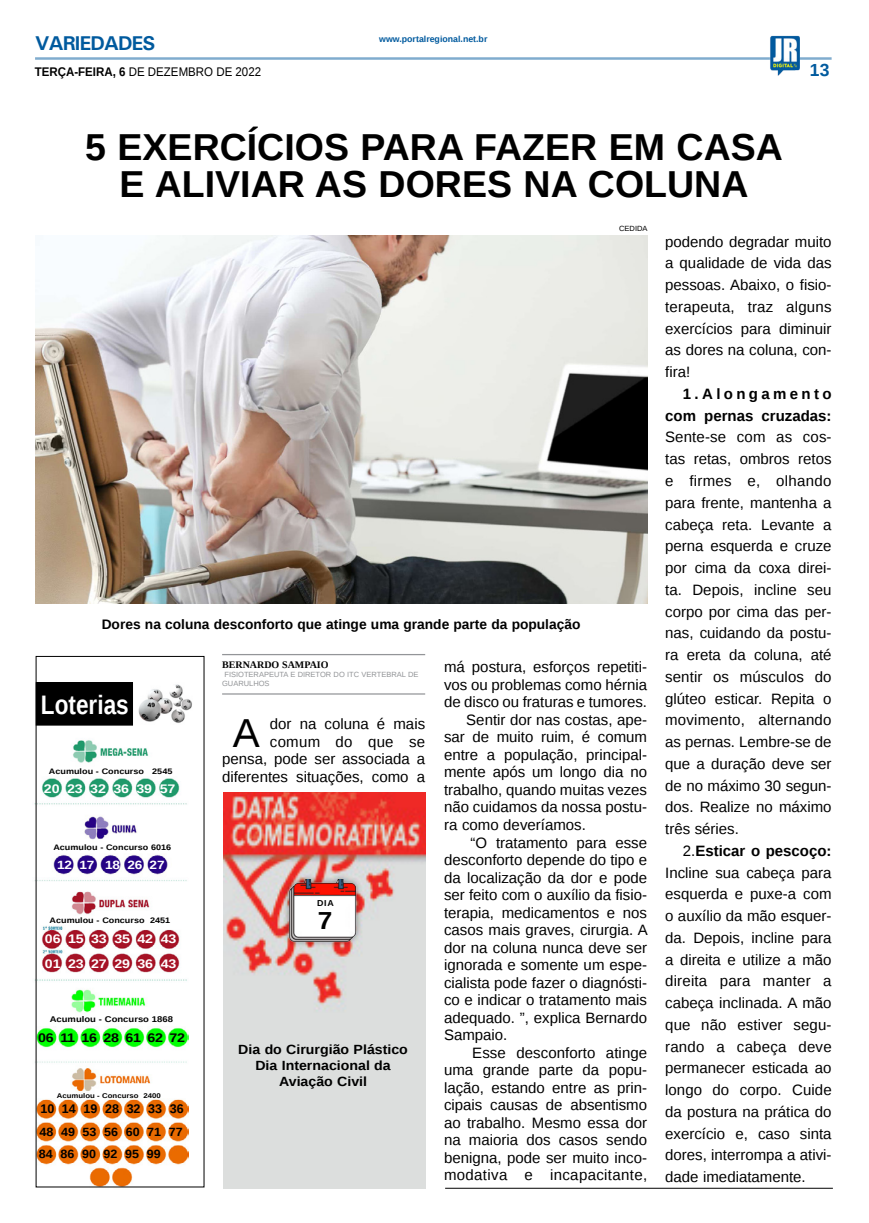
<style>
.page{position:relative;width:869px;height:1223px;background:#fff}
.page>*{position:absolute;margin:0;border:0;box-sizing:border-box;transform-origin:0 0}
.MATÉRIA{font:40.38px "Liberation Sans";color:#000}
.TÍTULO{font:700 37.5px/37.5px "Liberation Sans";color:#000;text-align:center}
.TÍTULO-2{font:700 26.75px "Liberation Sans";color:#fff;scale:.84 1}
.LEGENDA{font:700 24.62px "Liberation Sans";color:#000;scale:1.06 1}
.TITULO_PG{font:700 20px "Univers";letter-spacing:-.04em;color:#005a9e}
.TÍTULO-3{font:700 17.5px "Liberation Sans";color:#005a9e}
.MATÉRIA-2{font:15px/21.8px "Liberation Sans";color:#000;text-align:justify}
.LEGENDA-2{font:700 13.75px "Liberation Sans";color:#000}
.LEGENDA-3{font:700 13.25px/15.8px "Liberation Sans";color:#000;text-align:center;scale:1.06 1}
.DATA_PG{font:12.5px "Liberation Sans";color:#000;scale:.92 1}
.MATÉRIA-3{font:700 12.5px "Liberation Sans";color:#000}
.t1{font:700 12.38px "Liberation Sans";letter-spacing:-.01em;color:#fff;scale:1.14 1}
.t2{font:700 12.38px "Liberation Sans";letter-spacing:-.03em;color:#000;scale:1.14 1}
.MATÉRIA-4{font:700 11.88px "Liberation Sans";color:#000;scale:1.05 1}
.t3{font:700 11.88px "Liberation Sans";letter-spacing:-.01em;color:#fff;scale:1.14 1}
.CRÉDITO_NOME{font:700 10px "Liberation Serif";color:#000}
.DATA_PG-2{font:700 8.75px "Liberation Sans";color:#005a9e}
.CRÉDITO_FOTO{font:700 8.62px "Liberation Sans";color:#000}
.TÍTULO-4{font:700 8.25px "Liberation Sans";color:#000;scale:1.14 1}
.TÍTULO-5{font:700 7.88px "Liberation Sans";color:#000;scale:1.14 1}
.CRÉDITO_MATÉRIA{font:7.5px/9px "Liberation Sans";color:#939598}
.CRÉDITO_FOTO-2{font:7.5px "Liberation Sans";color:#000}
.TÍTULO-6{font:700 6.88px "Liberation Sans";color:#000;scale:1.14 1}
.s1{font-weight:700}
</style>
<div class="page">
<hr style="left:35px;top:57px;width:796px;height:3px;background:#005a9e">
<img style="left:769px;top:36px;width:30px;height:40px">
<img style="left:34px;top:733px;width:155px;height:455px">
<img style="left:138px;top:684px;width:54px;height:39px">
<div style="left:36px;top:682px;width:96px;height:43px;background:#000"></div>
<img style="left:223px;top:792px;width:202px;height:396px">
<div style="left:282px;top:873px;width:80px;height:74px;background:#000;opacity:.42"></div>
<img style="left:288px;top:879px;width:69px;height:65px">
<hr style="left:445px;top:1187px;width:387px;height:1px;background:#000">
<img style="left:35px;top:236px;width:611px;height:367px">
<hr style="left:222px;top:654px;width:203px;height:1px;background:#939598">
<hr style="left:222px;top:693px;width:203px;height:1px;background:#939598">
<p class="TITULO_PG" style="left:35px;top:31px;width:122px">VARIEDADES</p>
<p class="DATA_PG" style="left:35px;top:65px;width:247px"><span class="s1">TERÇA-FEIRA, 6</span> DE DEZEMBRO DE 2022</p>
<p class="TÍTULO-3" style="left:809px;top:58px;width:21px">13</p>
<p class="DATA_PG-2" style="left:379px;top:33px;width:110px">www.portalregional.net.br</p>
<p class="TÍTULO" style="left:85px;top:127px;width:699px">5 EXERCÍCIOS PARA FAZER EM CASA<br>E ALIVIAR AS DORES NA COLUNA</p>
<p class="CRÉDITO_FOTO-2" style="left:619px;top:224px;width:30px">CEDIDA</p>
<p class="LEGENDA-2" style="left:102px;top:614px;width:480px">Dores na coluna desconforto que atinge uma grande parte da população</p>
<p class="TÍTULO-2" style="left:41px;top:686px;width:106px">Loterias</p>
<p class="TÍTULO-5" style="left:49px;top:765px;width:110px">Acumulou - Concurso 2545</p>
<p class="t1" style="left:44px;top:779px;width:117px">20 23 32 36 39 57</p>
<p class="TÍTULO-5" style="left:53px;top:842px;width:105px">Acumulou - Concurso 6016</p>
<p class="t3" style="left:57px;top:856px;width:96px">12 17 18 26 27</p>
<p class="TÍTULO-5" style="left:50px;top:914px;width:107px">Acumulou - Concurso 2451</p>
<p class="t1" style="left:45px;top:930px;width:117px">06 15 33 35 42 43</p>
<p class="t1" style="left:45px;top:954px;width:117px">01 23 27 29 36 43</p>
<p class="TÍTULO-4" style="left:50px;top:1013px;width:110px">Acumulou - Concurso 1868</p>
<p class="t2" style="left:38px;top:1029px;width:130px">06 11 16 28 61 62 72</p>
<p class="TÍTULO-6" style="left:57px;top:1090px;width:93px">Acumulou - Concurso 2400</p>
<p class="MATÉRIA-3" style="left:40px;top:1100px;width:145px">10 14 19 28 32 33 36</p>
<p class="MATÉRIA-4" style="left:39px;top:1123px;width:138px">48 49 53 56 60 71 77</p>
<p class="MATÉRIA-4" style="left:39px;top:1145px;width:117px">84 86 90 92 95 99</p>
<p class="CRÉDITO_NOME" style="left:222px;top:658px;width:108px">BERNARDO SAMPAIO</p>
<p class="CRÉDITO_MATÉRIA" style="left:222px;top:670px;width:198px;text-indent:2px">FISIOTERAPEUTA E DIRETOR DO ITC VERTEBRAL DE<br>GUARULHOS</p>
<p class="MATÉRIA" style="left:233px;top:709px;width:28px">A</p>
<p class="MATÉRIA-2" style="left:222px;top:715px;width:204px;line-height:17.8px;text-align:right">dor na coluna é mais comum do que se pensa, pode ser associada a diferentes situações, como a</p>
<p class="CRÉDITO_FOTO" style="left:317px;top:897px;width:18px">DIA</p>
<p class="LEGENDA" style="left:318px;top:903px;width:15px">7</p>
<p class="LEGENDA-3" style="left:238px;top:1041px;width:161px">Dia do Cirurgião Plástico</p>
<p class="LEGENDA-3" style="left:255px;top:1057px;width:129px">Dia Internacional da<br>Aviação Civil</p>
<p class="MATÉRIA-2" style="left:444px;top:659px;width:204px;line-height:17.5px">má postura, esforços repetiti&shy;vos ou problemas como hérnia de disco ou fraturas e tumores.</p>
<p class="MATÉRIA-2" style="left:444px;top:711px;width:204px;line-height:17.5px;text-indent:22px">Sentir dor nas costas, ape&shy;sar de muito ruim, é comum entre a população, principal&shy;mente após um longo dia no trabalho, quando muitas vezes não cuidamos da nossa postu&shy;ra como deveríamos.</p>
<p class="MATÉRIA-2" style="left:444px;top:834px;width:205px;line-height:17.5px;text-indent:26px">“O tratamento para esse desconforto depende do tipo e da localização da dor e pode ser feito com o auxílio da fisio&shy;terapia, medicamentos e nos casos mais graves, cirurgia. A dor na coluna nunca deve ser ignorada e somente um espe&shy;cialista pode fazer o diagnósti&shy;co e indicar o tratamento mais adequado. ”, explica Bernardo Sampaio.</p>
<p class="MATÉRIA-2" style="left:444px;top:1044px;width:204px;line-height:17.5px;text-indent:28px">Esse desconforto atinge uma grande parte da popu&shy;lação, estando entre as prin&shy;cipais causas de absentismo ao trabalho. Mesmo essa dor na maioria dos casos sendo benigna, pode ser muito inco&shy;modativa e incapacitante,</p>
<p class="MATÉRIA-2" style="left:664px;top:231px;width:168px">podendo degradar muito a qualidade de vida das pessoas. Abaixo, o fisio&shy;terapeuta, traz alguns exercícios para diminuir as dores na coluna, con&shy;fira!</p>
<p class="MATÉRIA-2" style="left:664px;top:383px;width:168px;text-indent:18px"><span class="s1">1.Alongamento com pernas cruzadas:<br></span>Sente-se com as cos&shy;tas retas, ombros retos e firmes e, olhando para frente, mantenha a cabeça reta. Levante a perna esquerda e cruze por cima da coxa direi&shy;ta. Depois, incline seu corpo por cima das per&shy;nas, cuidando da postu&shy;ra ereta da coluna, até sentir os músculos do glúteo esticar. Repita o movimento, alternando as pernas. Lembre-se de que a duração deve ser de no máximo 30 segun&shy;dos. Realize no máximo três séries.</p>
<p class="MATÉRIA-2" style="left:664px;top:840px;width:168px;text-indent:18px">2.<span class="s1">Esticar o pescoço:<br></span>Incline sua cabeça para esquerda e puxe-a com o auxílio da mão esquer&shy;da. Depois, incline para a direita e utilize a mão direita para manter a cabeça inclinada. A mão que não estiver segu&shy;rando a cabeça deve permanecer esticada ao longo do corpo. Cuide da postura na prática do exercício e, caso sinta dores, interrompa a ativi&shy;dade imediatamente.</p>
</div>
